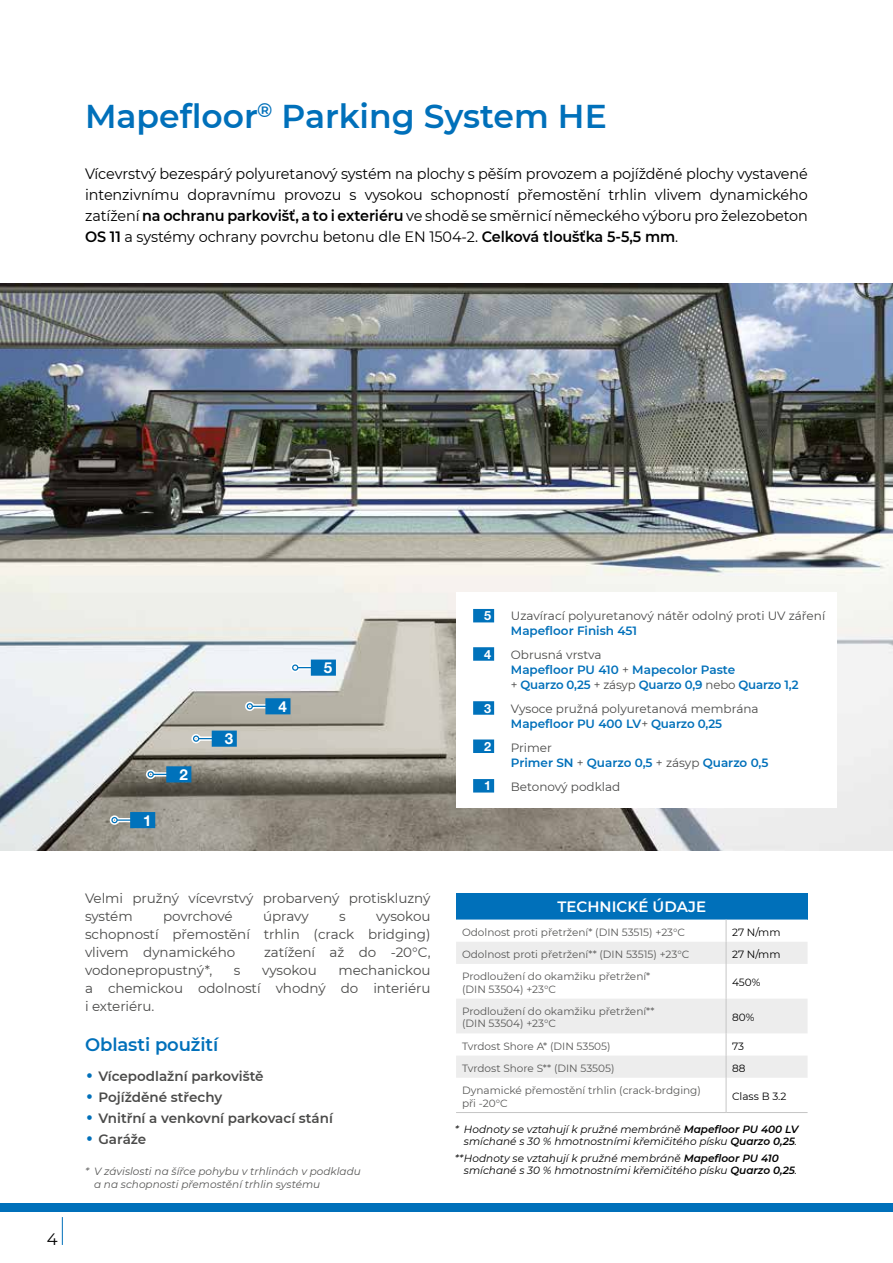
<style>
.page{position:relative;width:893px;height:1263px;background:#fff}
.page>*{position:absolute;margin:0;border:0;box-sizing:border-box;transform-origin:0 0}
.t1{font:600 33px "Montserrat";color:#0070ba}
.t2{font:600 18px "Montserrat";letter-spacing:-.005em;color:#0070ba}
.t3{font:16.5px "Montserrat";color:#000}
.t4{font:700 15.15px "Helvetica Neue LTW1 G";color:#fff}
.t5{font:15px/21px "Montserrat";letter-spacing:-.005em;color:#000;text-align:justify;scale:.96 1}
.t6{font:600 15px "Montserrat";color:#fff}
.t7{font:13.5px/18px "Montserrat";letter-spacing:-.005em;color:#4a4a49;text-align:justify}
.t8{font:600 13.5px "Montserrat";color:#4a4a49}
.t9{font:700 12.75px "Helvetica Neue LTW1 G";color:#fff}
.t10{font:600 12px/15px "Montserrat";color:#0070ba}
.t11{font:12px/15px "Montserrat";color:#4a4a49}
.t12{font:10.5px/12.6px "Montserrat";color:#575756}
.t13{font:italic 10.5px/12.6px "Montserrat";color:#000;text-align:right}
.t14{font:italic 10.5px/12.6px "Montserrat";color:#575756}
.t15{font:10.5px "Montserrat";color:#000}
.s1{font-weight:600}
.s2{font-weight:400;color:#4a4a49}
.s3{font-weight:600;color:#0070ba}
.s4{font-weight:400;font-size:30px;color:#0070ba}
</style>
<div class="page">
<div style="left:0;top:1204px;width:893px;height:8px;background:#0070ba"></div>
<svg style="left:62px;top:1217px;width:1px;height:28px"></svg>
<img style="left:0;top:284px;width:893px;height:566px">
<svg style="left:109px;top:812px;width:46px;height:16px"></svg>
<svg style="left:145px;top:766px;width:46px;height:16px"></svg>
<svg style="left:190px;top:730px;width:47px;height:17px"></svg>
<svg style="left:244px;top:698px;width:46px;height:16px"></svg>
<svg style="left:290px;top:659px;width:46px;height:17px"></svg>
<div style="left:456px;top:893px;width:352px;height:26px;background:#0070ba"></div>
<svg style="left:456px;top:919px;width:352px;height:45px"></svg>
<hr style="left:726px;top:964px;width:1px;height:35px;background:#c6c6c6">
<svg style="left:456px;top:999px;width:352px;height:79px"></svg>
<hr style="left:726px;top:1078px;width:1px;height:34px;background:#c6c6c6">
<hr style="left:456px;top:1112px;width:270px;height:1px;background:#c6c6c6">
<hr style="left:726px;top:1112px;width:82px;height:1px;background:#c6c6c6">
<div style="left:456px;top:592px;width:381px;height:215px;background:#fff"></div>
<svg style="left:473px;top:779px;width:21px;height:13px"></svg>
<svg style="left:473px;top:739px;width:21px;height:14px"></svg>
<svg style="left:473px;top:701px;width:21px;height:14px"></svg>
<svg style="left:473px;top:647px;width:21px;height:14px"></svg>
<svg style="left:473px;top:609px;width:21px;height:13px"></svg>
<h1 class="t1" style="left:85px;top:93px;width:523px">Mapefloor<sup>®</sup> Parking System HE</h1>
<p class="t5" style="left:85px;top:162px;width:754px">Vícevrstvý bezespárý polyuretanový systém na plochy s pěším provozem a pojížděné plochy vystavené intenzivnímu dopravnímu provozu s vysokou schopností přemostění trhlin vlivem dynamického zatížení <span class="s1">na ochranu parkovišť, a to i exteriéru</span> ve shodě se směrnicí německého výboru pro železobeton <span class="s1">OS 11</span> a systémy ochrany povrchu betonu dle EN 1504-2. <span class="s1">Celková tloušťka 5-5,5 mm</span>.</p>
<p class="t3" style="left:47px;top:1228px;width:12px">4</p>
<p class="t4" style="left:143px;top:811px;width:10px">1</p>
<p class="t4" style="left:179px;top:765px;width:10px">2</p>
<p class="t4" style="left:225px;top:729px;width:10px">3</p>
<p class="t4" style="left:278px;top:697px;width:10px">4</p>
<p class="t4" style="left:324px;top:658px;width:10px">5</p>
<p class="t9" style="left:484px;top:608px;width:9px">5</p>
<p class="t11" style="left:511px;top:607px;width:316px">Uzavírací polyuretanový nátěr odolný proti UV záření</p>
<p class="t10" style="left:511px;top:622px;width:128px">Mapefloor Finish 451</p>
<p class="t10" style="left:511px;top:646px;width:289px"><span class="s2">Obrusná vrstva<br></span>Mapefloor PU 410 <span class="s2">+</span> Mapecolor Paste<br><span class="s2">+</span> Quarzo 0,25 <span class="s2">+ zásyp</span> Quarzo 0,9 <span class="s2">nebo</span> Quarzo 1,2</p>
<p class="t11" style="left:511px;top:700px;width:249px">Vysoce pružná polyuretanová membrána<br><span class="s3">Mapefloor PU 400 LV</span>+ <span class="s3">Quarzo 0,25</span></p>
<p class="t10" style="left:511px;top:739px;width:259px"><span class="s2">Primer<br></span>Primer SN <span class="s2">+</span> Quarzo 0,5 <span class="s2">+ zásyp</span> Quarzo 0,5</p>
<p class="t11" style="left:511px;top:778px;width:111px">Betonový podklad</p>
<p class="t9" style="left:484px;top:646px;width:9px">4</p>
<p class="t9" style="left:484px;top:700px;width:9px">3</p>
<p class="t9" style="left:484px;top:738px;width:9px">2</p>
<p class="t9" style="left:484px;top:778px;width:9px">1</p>
<p class="t7" style="left:85px;top:888px;width:347px">Velmi pružný vícevrstvý probarvený protiskluzný systém</p>
<p class="t7" style="left:85px;top:906px;width:347px;text-indent:291px">vysokou schopností přemostění trhlin (crack bridging) vlivem dynamického</p>
<p class="t7" style="left:163px;top:906px;width:71px">povrchové</p>
<p class="t7" style="left:263px;top:906px;width:47px">úpravy</p>
<p class="t7" style="left:339px;top:906px;width:8px">s</p>
<p class="t7" style="left:264px;top:942px;width:168px">zatížení až do -20°C,</p>
<p class="t7" style="left:85px;top:960px;width:129px">vodonepropustný*,</p>
<p class="t7" style="left:234px;top:960px;width:8px">s</p>
<p class="t7" style="left:262px;top:960px;width:56px">vysokou</p>
<p class="t7" style="left:85px;top:960px;width:347px;text-indent:253px">mechanickou a chemickou odolností vhodný do interiéru i exteriéru.</p>
<p class="t2" style="left:85px;top:1032px;width:135px">Oblasti použití</p>
<p class="t8" style="left:85px;top:1067px;width:180px"><span class="s4">•</span> Vícepodlažní parkoviště</p>
<p class="t8" style="left:85px;top:1088px;width:139px"><span class="s4">•</span> Pojížděné střechy</p>
<p class="t8" style="left:85px;top:1109px;width:249px"><span class="s4">•</span> Vnitřní a venkovní parkovací stání</p>
<p class="t8" style="left:85px;top:1130px;width:63px"><span class="s4">•</span> Garáže</p>
<p class="t14" style="left:94px;top:1164px;width:268px;text-indent:-9px">* V závislosti na šířce pohybu v trhlinách v podkladu a na schopnosti přemostění trhlin systému</p>
<p class="t6" style="left:557px;top:896px;width:150px">TECHNICKÉ ÚDAJE</p>
<p class="t12" style="left:462px;top:925px;width:225px">Odolnost proti přetržení* (DIN 53515) +23°C</p>
<p class="t15" style="left:732px;top:925px;width:50px">27 N/mm</p>
<p class="t12" style="left:462px;top:947px;width:229px">Odolnost proti přetržení** (DIN 53515) +23°C</p>
<p class="t15" style="left:732px;top:947px;width:50px">27 N/mm</p>
<p class="t12" style="left:462px;top:970px;width:190px">Prodloužení do okamžiku přetržení* (DIN 53504) +23°C</p>
<p class="t15" style="left:732px;top:975px;width:30px">450%</p>
<p class="t12" style="left:462px;top:1004px;width:194px">Prodloužení do okamžiku přetržení** (DIN 53504) +23°C</p>
<p class="t15" style="left:732px;top:1010px;width:24px">80%</p>
<p class="t12" style="left:462px;top:1039px;width:150px">Tvrdost Shore A* (DIN 53505)</p>
<p class="t15" style="left:732px;top:1039px;width:14px">73</p>
<p class="t12" style="left:462px;top:1061px;width:154px">Tvrdost Shore S** (DIN 53505)</p>
<p class="t15" style="left:732px;top:1061px;width:15px">88</p>
<p class="t12" style="left:462px;top:1083px;width:240px">Dynamické přemostění trhlin (crack-brdging) při -20°C</p>
<p class="t15" style="left:732px;top:1089px;width:56px">Class B 3.2</p>
<p class="t13" style="left:455px;top:1122px;width:345px">* Hodnoty se vztahují k pružné membráně <span class="s1">Mapefloor PU 400 LV </span>smíchané s 30 % hmotnostními křemičitého písku <span class="s1">Quarzo 0,25</span>.</p>
<p class="t13" style="left:464px;top:1151px;width:335px;text-align:left;text-indent:-9px">**Hodnoty se vztahují k pružné membráně <span class="s1">Mapefloor PU 410 </span>smíchané s 30 % hmotnostními křemičitého písku <span class="s1">Quarzo 0,25</span>.</p>
</div>
